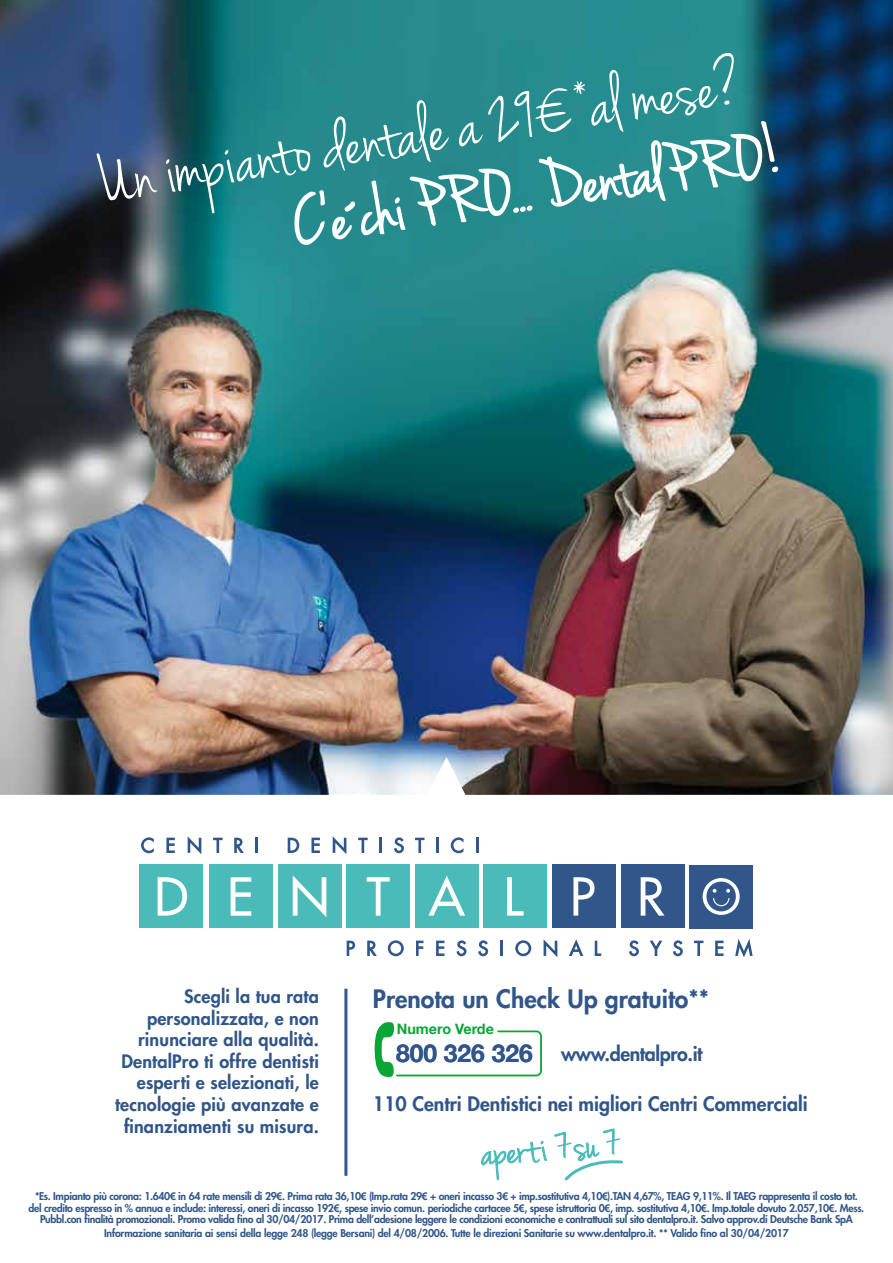
<style>
.page{position:relative;width:893px;height:1263px;background:#fff}
.page>*{position:absolute;margin:0;border:0;box-sizing:border-box;transform-origin:0 0}
.t1{font:74.85px "Jenna Sue";color:#fff}
.t2{font:800 24.75px "Futura";color:#315689}
.t3{font:800 19.5px "Futura";color:#315689}
.t4{font:800 19.5px "Futura";letter-spacing:-.02em;color:#315689}
.t5{font:800 18px/21.6px "Futura";letter-spacing:.01em;color:#315689;text-align:right}
.t6{font:700 14.4px "Helvetica Neue";color:#0aa537}
.t7{font:800 10.5px/11.2px "Futura";letter-spacing:-.03em;color:#315689;text-align:center}
.s1{font-family:"Helvetica Neue";font-weight:700;font-size:24.6px}
.s2{font-family:"Arial";font-weight:700}
</style>
<div class="page">
<img style="left:0;top:0;width:893px;height:757px">
<svg style="left:0;top:757px;width:893px;height:419px"></svg>
<svg style="left:375px;top:1022px;width:167px;height:55px"></svg>
<hr style="left:344px;top:989px;width:3px;height:187px;background:#315689">
<svg style="left:293px;top:189px;width:33px;height:57px"></svg>
<svg style="left:332px;top:88px;width:447px;height:179px;background:#369194"></svg>
<div style="left:552px;top:865px;width:63px;height:63px;background:#315689"></div>
<div style="left:621px;top:865px;width:63px;height:63px;background:#315689"></div>
<div style="left:690px;top:865px;width:63px;height:63px;background:#315689"></div>
<div style="left:140px;top:865px;width:63px;height:63px;background:#4abbb9"></div>
<div style="left:278px;top:865px;width:63px;height:63px;background:#4abbb9"></div>
<div style="left:347px;top:865px;width:63px;height:63px;background:#4abbb9"></div>
<div style="left:415px;top:865px;width:63px;height:63px;background:#4abbb9"></div>
<div style="left:484px;top:865px;width:63px;height:63px;background:#4abbb9"></div>
<div style="left:209px;top:865px;width:63px;height:63px;background:#4abbb9"></div>
<svg style="left:158px;top:877px;width:29px;height:39px"></svg>
<svg style="left:231px;top:877px;width:20px;height:39px"></svg>
<svg style="left:293px;top:876px;width:33px;height:41px"></svg>
<svg style="left:367px;top:877px;width:23px;height:39px"></svg>
<svg style="left:428px;top:875px;width:37px;height:41px"></svg>
<svg style="left:507px;top:877px;width:17px;height:39px"></svg>
<svg style="left:573px;top:877px;width:21px;height:39px"></svg>
<svg style="left:641px;top:877px;width:23px;height:39px"></svg>
<svg style="left:703px;top:878px;width:37px;height:37px"></svg>
<svg style="left:141px;top:837px;width:13px;height:16px"></svg>
<svg style="left:166px;top:838px;width:9px;height:15px"></svg>
<svg style="left:188px;top:836px;width:13px;height:18px"></svg>
<svg style="left:213px;top:838px;width:10px;height:15px"></svg>
<svg style="left:234px;top:838px;width:10px;height:15px"></svg>
<hr style="left:255px;top:838px;width:3px;height:15px;background:#315689">
<svg style="left:288px;top:838px;width:11px;height:15px"></svg>
<svg style="left:311px;top:838px;width:9px;height:15px"></svg>
<svg style="left:333px;top:836px;width:13px;height:18px"></svg>
<svg style="left:358px;top:838px;width:10px;height:15px"></svg>
<hr style="left:379px;top:838px;width:3px;height:15px;background:#315689">
<svg style="left:394px;top:837px;width:10px;height:16px"></svg>
<svg style="left:415px;top:838px;width:9px;height:15px"></svg>
<hr style="left:436px;top:838px;width:3px;height:15px;background:#315689">
<svg style="left:451px;top:837px;width:12px;height:16px"></svg>
<hr style="left:476px;top:838px;width:3px;height:15px;background:#315689">
<svg style="left:347px;top:941px;width:8px;height:15px"></svg>
<svg style="left:367px;top:941px;width:10px;height:15px"></svg>
<svg style="left:388px;top:940px;width:16px;height:16px"></svg>
<svg style="left:416px;top:941px;width:7px;height:15px"></svg>
<svg style="left:436px;top:941px;width:8px;height:15px"></svg>
<svg style="left:456px;top:940px;width:10px;height:16px"></svg>
<svg style="left:478px;top:940px;width:10px;height:16px"></svg>
<svg style="left:501px;top:941px;width:2px;height:15px"></svg>
<svg style="left:515px;top:940px;width:16px;height:16px"></svg>
<svg style="left:544px;top:939px;width:13px;height:18px"></svg>
<svg style="left:569px;top:939px;width:14px;height:17px"></svg>
<svg style="left:595px;top:941px;width:6px;height:15px"></svg>
<svg style="left:629px;top:940px;width:10px;height:16px"></svg>
<svg style="left:650px;top:941px;width:12px;height:15px"></svg>
<svg style="left:673px;top:940px;width:10px;height:16px"></svg>
<svg style="left:694px;top:941px;width:9px;height:15px"></svg>
<svg style="left:715px;top:941px;width:9px;height:15px"></svg>
<svg style="left:735px;top:939px;width:18px;height:18px"></svg>
<svg style="left:554px;top:1128px;width:71px;height:53px"></svg>
<svg style="left:481px;top:1139px;width:66px;height:42px"></svg>
<h1 class="t1" style="left:93px;top:139px;width:652px;rotate:-9deg">Un impianto dentale a 29 *al mese?</h1>
<h3 class="t5" style="left:115px;top:985px;width:205px">Scegli la tua rata personalizzata, e non rinunciare alla qualità.<br>DentalPro ti offre dentisti esperti e selezionati, le tecnologie più avanzate e finanziamenti su misura.</h3>
<h2 class="t2" style="left:373px;top:983px;width:338px">Prenota un Check Up gratuito**</h2>
<h3 class="t6" style="left:397px;top:1017px;width:99px">Numero Verde</h3>
<h3 class="t4" style="left:396px;top:1040px;width:308px"><span class="s1">800 326 326</span> www.dentalpro.it</h3>
<h3 class="t3" style="left:373px;top:1090px;width:436px">110 Centri Dentistici nei migliori Centri Commerciali</h3>
<p class="t7" style="left:29px;top:1191px;width:837px">*Es. Impianto più corona: 1.640<span class="s2">€</span> in 64 rate mensili di 29<span class="s2">€</span>. Prima rata 36,10<span class="s2">€</span> (Imp.rata 29<span class="s2">€</span> + oneri incasso 3<span class="s2">€</span> + imp.sostitutiva 4,10<span class="s2">€</span>).TAN 4,67%, TEAG 9,11%. Il TAEG rappresenta il costo tot. del credito espresso in % annua e include: interessi, oneri di incasso 192<span class="s2">€</span>, spese invio comun. periodiche cartacee 5<span class="s2">€</span>, spese istruttoria 0<span class="s2">€</span>, imp. sostitutiva 4,10<span class="s2">€</span>. Imp.totale dovuto 2.057,10<span class="s2">€</span>. Mess.<br>Pubbl.con finalità promozionali. Promo valida fino al 30/04/2017. Prima dell’adesione leggere le condizioni economiche e contrattuali sul sito dentalpro.it. Salvo approv.di Deutsche Bank SpA</p>
<p class="t7" style="left:104px;top:1227px;width:686px">Informazione sanitaria ai sensi della legge 248 (legge Bersani) del 4/08/2006. Tutte le direzioni Sanitarie su www.dentalpro.it. ** Valido fino al 30/04/2017</p>
</div>
